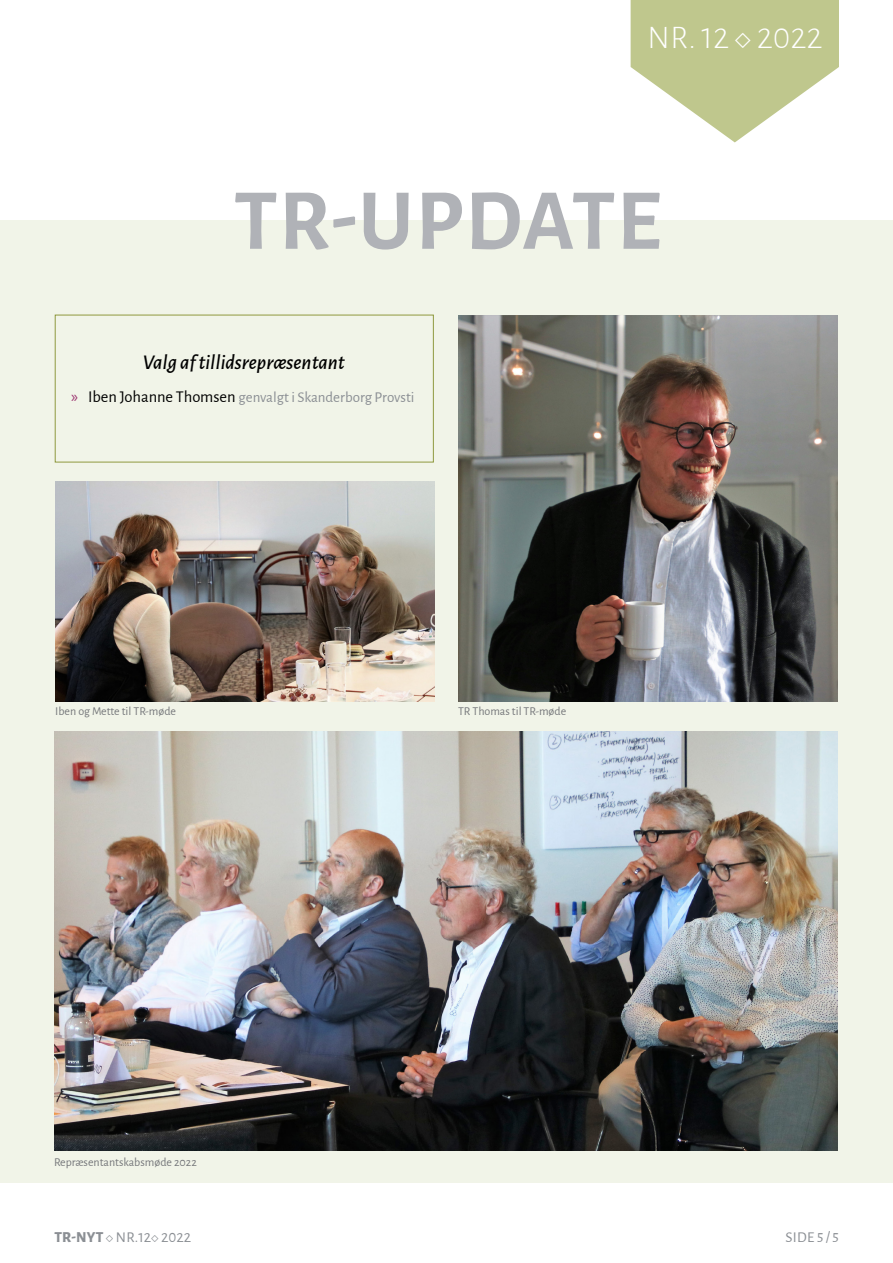
<style>
.page{position:relative;width:893px;height:1263px;background:#fff}
.page>*{position:absolute;margin:0;border:0;box-sizing:border-box;transform-origin:0 0}
.t1{font:700 87px "Alegreya Sans";letter-spacing:.015em;color:#b0b2b7}
.t2{font:300 33px "Alegreya Sans";color:#fff}
.t3{font:italic 500 21px "Alegreya Sans";color:#000}
.t4{font:15px "Alegreya Sans";color:#8b8f94}
.t5{font:12px "Alegreya Sans";color:#76787b}
.s1{font-family:"Myriad Pro";font-size:16.5px;color:#9d3470}
.s2{font-size:16.5px;color:#000}
.s3{font-weight:800}
</style>
<div class="page">
<svg style="left:631px;top:0;width:208px;height:142px"></svg>
<div style="left:0;top:220px;width:893px;height:962px;background:#f1f4e8"></div>
<img style="left:458px;top:315px;width:380px;height:386px">
<img style="left:56px;top:481px;width:378px;height:220px">
<img style="left:54px;top:732px;width:784px;height:418px">
<h2 class="t2" style="left:647px;top:16px;width:177px">NR. 12 ◇ 2022</h2>
<h1 class="t1" style="left:234px;top:157px;width:429px">TR-UPDATE</h1>
<h3 class="t3" style="left:143px;top:348px;width:204px">Valg af tillidsrepræsentant</h3>
<p class="t4" style="left:71px;top:387px;width:345px"><span class="s1">»</span> <span class="s2">Iben Johanne Thomsen</span> genvalgt i Skanderborg Provsti</p>
<p class="t5" style="left:55px;top:703px;width:122px">Iben og Mette til TR-møde</p>
<p class="t5" style="left:458px;top:703px;width:110px">TR Thomas til TR-møde</p>
<p class="t5" style="left:54px;top:1154px;width:144px">Repræsentantskabsmøde 2022</p>
<p class="t4" style="left:54px;top:1227px;width:138px"><span class="s3">TR-NYT</span> ◇ NR.12◇ 2022</p>
<p class="t4" style="left:785px;top:1227px;width:55px">SIDE 5 / 5</p>
</div>
